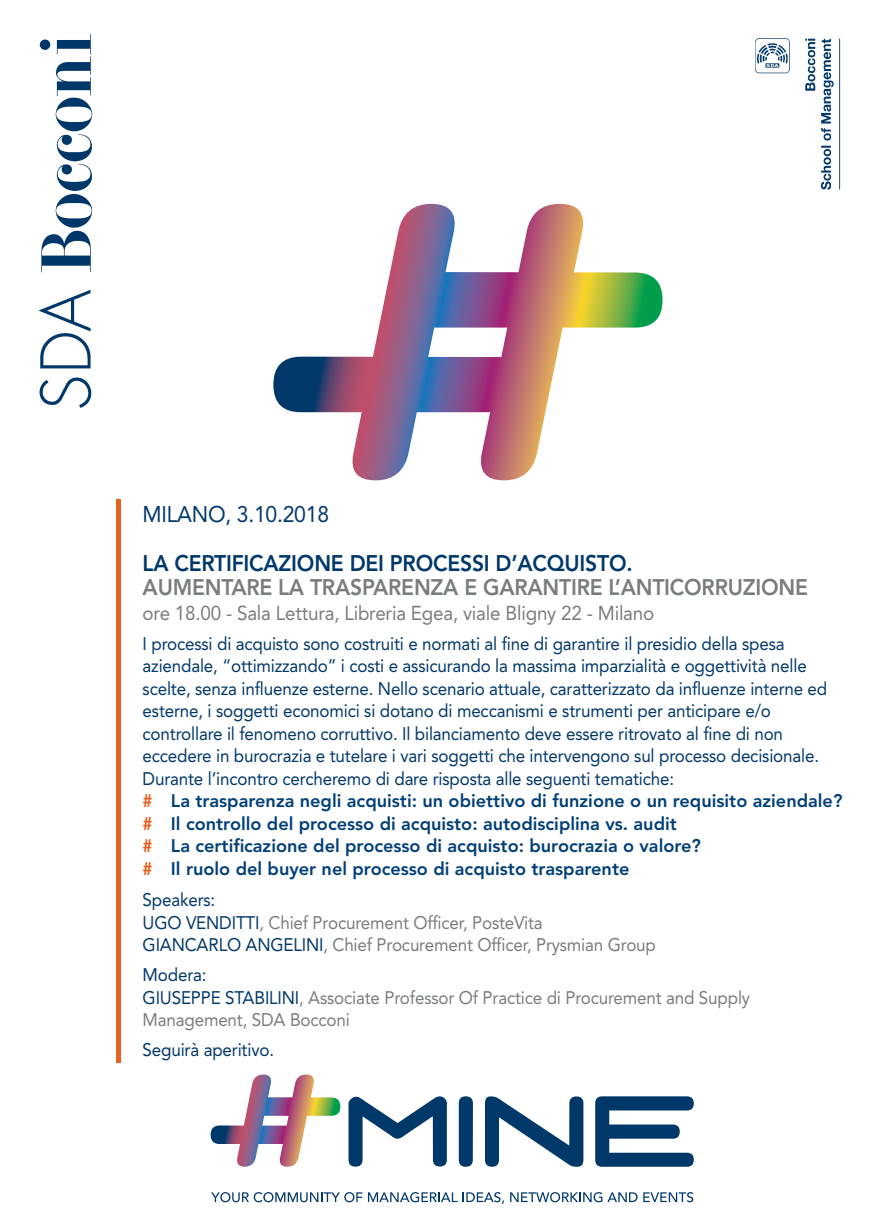
<style>
.page{position:relative;width:877px;height:1232px;background:#fff}
.page>*{position:absolute;margin:0;border:0;box-sizing:border-box;transform-origin:0 0}
.t1{font:800 22.5px "Avenir";letter-spacing:-.01em;color:#777e7d;scale:.94 1}
.t2{font:800 22.5px "Avenir";letter-spacing:-.01em;color:#00386a;scale:.94 1}
.t3{font:22.5px "Avenir";letter-spacing:-.01em;color:#00386a;scale:.94 1}
.t4{font:20px "Avenir";letter-spacing:-.01em;color:#777e7d;scale:.94 1}
.t5{font:18.12px/22.5px "Avenir";letter-spacing:-.01em;color:#00386a;scale:.94 1}
.t6{font:18.12px/22.5px "Avenir";letter-spacing:-.01em;color:#777e7d;scale:.94 1}
.s1{font-weight:900;color:#e7601f}
.s2{font-weight:800;color:#013f77}
.s3{color:#00386a}
</style>
<div class="page">
<svg style="left:348px;top:1096px;width:346px;height:70px"></svg>
<svg style="left:211px;top:1074px;width:129px;height:92px"></svg>
<svg style="left:211px;top:1192px;width:151px;height:10px"></svg>
<svg style="left:368px;top:1192px;width:136px;height:11px"></svg>
<svg style="left:510px;top:1192px;width:183px;height:10px"></svg>
<img style="left:38px;top:34px;width:55px;height:374px">
<img style="left:755px;top:38px;width:86px;height:152px">
<hr style="left:116px;top:499px;width:4px;height:564px;background:#e7601f">
<svg style="left:273px;top:204px;width:389px;height:276px"></svg>
<p class="t3" style="left:143px;top:496px;width:200px">MILANO, 3.10.2018</p>
<p class="t2" style="left:143px;top:545px;width:523px">LA CERTIFICAZIONE DEI PROCESSI D’ACQUISTO.</p>
<p class="t1" style="left:143px;top:570px;width:709px">AUMENTARE LA TRASPARENZA E GARANTIRE L’ANTICORRUZIONE</p>
<p class="t4" style="left:143px;top:596px;width:546px">ore 18.00 - Sala Lettura, Libreria Egea, viale Bligny 22 - Milano</p>
<p class="t5" style="left:143px;top:631px;width:746px">I processi di acquisto sono costruiti e normati al fine di garantire il presidio della spesa aziendale, “ottimizzando” i costi e assicurando la massima imparzialità e oggettività nelle scelte, senza influenze esterne. Nello scenario attuale, caratterizzato da influenze interne ed esterne, i soggetti economici si dotano di meccanismi e strumenti per anticipare e/o controllare il fenomeno corruttivo. Il bilanciamento deve essere ritrovato al fine di non eccedere in burocrazia e tutelare i vari soggetti che intervengono sul processo decisionale.<br>Durante l’incontro cercheremo di dare risposta alle seguenti tematiche:<br><span class="s1">#</span> <span class="s2">La trasparenza negli acquisti: un obiettivo di funzione o un requisito aziendale? </span><span class="s1">#</span> <span class="s2">Il controllo del processo di acquisto: autodisciplina vs. audit<br></span><span class="s1">#</span> <span class="s2">La certificazione del processo di acquisto: burocrazia o valore?<br></span><span class="s1">#</span> <span class="s2">Il ruolo del buyer nel processo di acquisto trasparente</span></p>
<p class="t6" style="left:143px;top:887px;width:548px"><span class="s3">Speakers:<br>UGO VENDITTI</span>, Chief Procurement Officer, PosteVita<br><span class="s3">GIANCARLO ANGELINI</span>, Chief Procurement Officer, Prysmian Group</p>
<p class="t6" style="left:143px;top:962px;width:648px"><span class="s3">Modera:<br>GIUSEPPE STABILINI</span>, Associate Professor Of Practice di Procurement and Supply<br>Management, SDA Bocconi</p>
<p class="t5" style="left:143px;top:1037px;width:141px">Seguirà aperitivo.</p>
</div>
